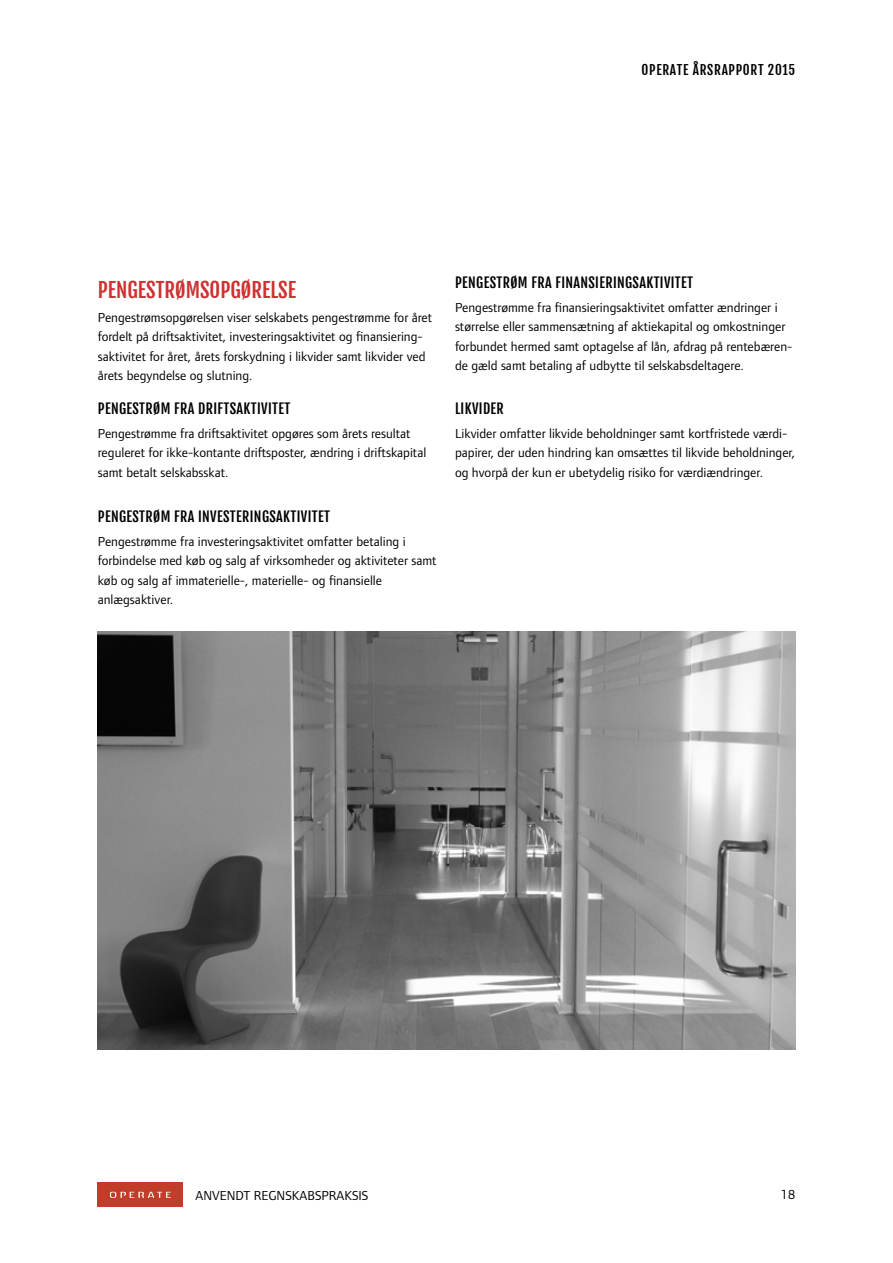
<style>
.page{position:relative;width:893px;height:1263px;background:#fff}
.page>*{position:absolute;margin:0;border:0;box-sizing:border-box;transform-origin:0 0}
.t1{font:21px "Fjalla One";color:#ce3131}
.t2{font:14.25px "Fjalla One";letter-spacing:.025em;color:#000}
.t3{font:13.5px/19.5px "Foundry Form Sans";color:#000}
.t4{font:13.5px "Fjalla One";letter-spacing:.05em;color:#000}
</style>
<div class="page">
<div style="left:98px;top:1182px;width:85px;height:25px;background:#c23d29"></div>
<svg style="left:110px;top:1192px;width:61px;height:6px"></svg>
<img style="left:98px;top:631px;width:697px;height:419px">
<p class="t4" style="left:642px;top:61px;width:155px">OPERATE ÅRSRAPPORT 2015</p>
<h1 class="t1" style="left:98px;top:276px;width:200px">PENGESTRØMSOPGØRELSE</h1>
<p class="t3" style="left:98px;top:308px;width:336px">Pengestrømsopgørelsen viser selskabets pengestrømme for året fordelt på driftsaktivitet, investeringsaktivitet og finansiering&shy;saktivitet for året, årets forskydning i likvider samt likvider ved årets begyndelse og slutning.</p>
<p class="t2" style="left:98px;top:399px;width:194px">PENGESTRØM FRA DRIFTSAKTIVITET</p>
<p class="t3" style="left:98px;top:424px;width:330px">Pengestrømme fra driftsaktivitet opgøres som årets resultat reguleret for ikke-kontante driftsposter, ændring i driftskapital samt betalt selskabsskat.</p>
<p class="t2" style="left:98px;top:507px;width:234px">PENGESTRØM FRA INVESTERINGSAKTIVITET</p>
<p class="t3" style="left:98px;top:532px;width:340px">Pengestrømme fra investeringsaktivitet omfatter betaling i forbindelse med køb og salg af virksomheder og aktiviteter samt køb og salg af immaterielle-, materielle- og finansielle anlægsaktiver.</p>
<p class="t2" style="left:455px;top:273px;width:240px">PENGESTRØM FRA FINANSIERINGSAKTIVITET</p>
<p class="t3" style="left:455px;top:298px;width:339px">Pengestrømme fra finansieringsaktivitet omfatter ændringer i størrelse eller sammensætning af aktiekapital og omkostninger forbundet hermed samt optagelse af lån, afdrag på rentebæren&shy;de gæld samt betaling af udbytte til selskabsdeltagere.</p>
<p class="t2" style="left:455px;top:399px;width:50px">LIKVIDER</p>
<p class="t3" style="left:455px;top:424px;width:342px">Likvider omfatter likvide beholdninger samt kortfristede værdi&shy;papirer, der uden hindring kan omsættes til likvide beholdninger, og hvorpå der kun er ubetydelig risiko for værdiændringer.</p>
<p class="t3" style="left:196px;top:1186px;width:174px">ANVENDT REGNSKABSPRAKSIS</p>
<p class="t3" style="left:781px;top:1184px;width:16px">18</p>
</div>
